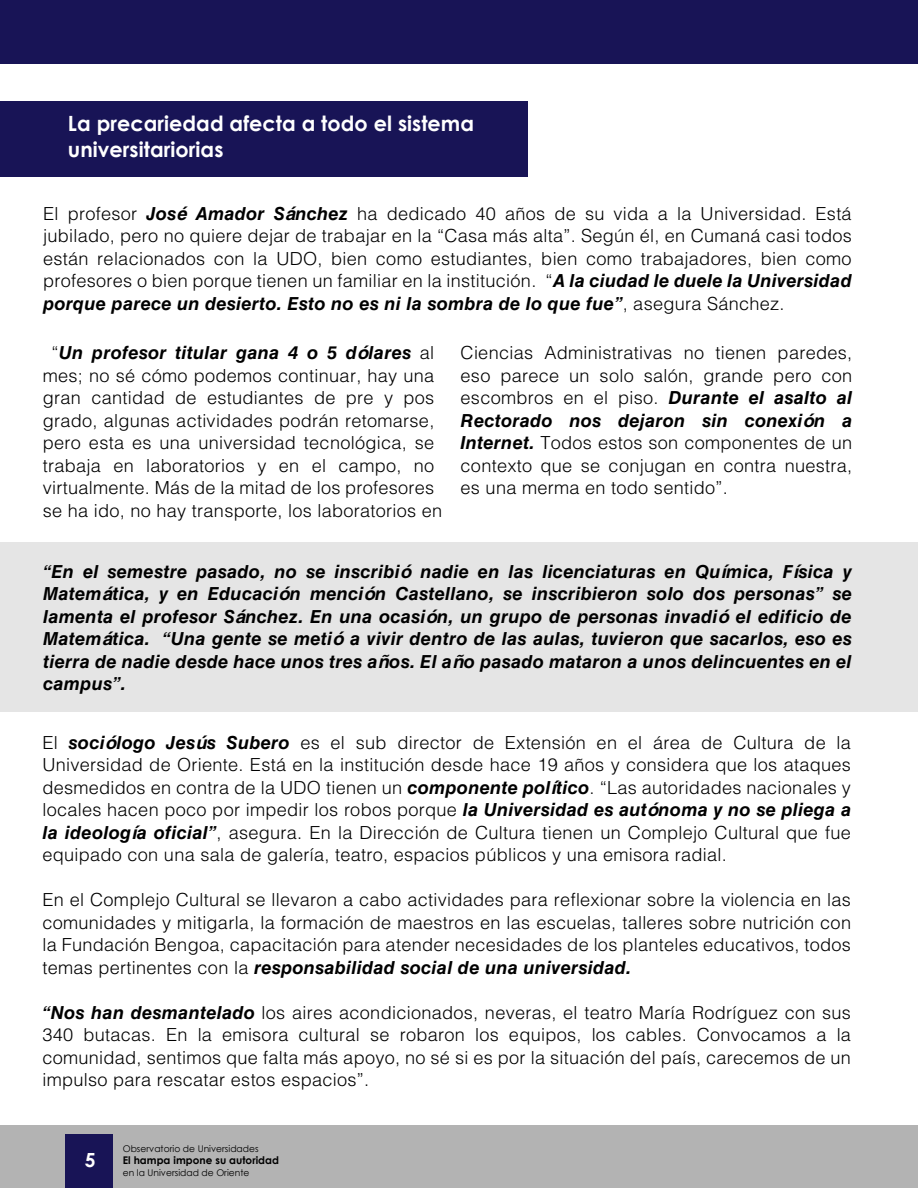
<style>
.page{position:relative;width:918px;height:1188px;background:#fff}
.page>*{position:absolute;margin:0;border:0;box-sizing:border-box;transform-origin:0 0}
.t1{font:700 21px/25.5px "Century Gothic";letter-spacing:.005em;color:#fff}
.t2{font:700 19.5px "Century Gothic";color:#fff}
.t3{font:300 18px/22.5px "Helvetica LT Std";letter-spacing:.015em;color:#000;text-align:justify}
.t4{font:italic 700 18px/22.5px "Helvetica LT Std";letter-spacing:.015em;color:#000;text-align:justify}
.t5{font:700 10.5px "Century Gothic";letter-spacing:.005em;color:#000}
.t6{font:9.3px "Century Gothic";letter-spacing:.005em;color:#000}
.s1{font-weight:700;font-style:italic}
</style>
<div class="page">
<div style="left:0;top:1126px;width:918px;height:62px;background:#b3b3b3"></div>
<div style="left:0;top:0;width:918px;height:64px;background:#181456"></div>
<div style="left:66px;top:1135px;width:47px;height:53px;background:#181456"></div>
<div style="left:0;top:101px;width:528px;height:76px;background:#181456"></div>
<div style="left:0;top:542px;width:918px;height:170px;background:#e5e5e5"></div>
<p class="t1" style="left:68px;top:110px;width:408px">La precariedad afecta a todo el sistema universitariorias</p>
<p class="t3" style="left:43px;top:202px;width:810px">El profesor <span class="s1">José Amador Sánchez</span> ha dedicado 40 años de su vida a la Universidad. Está jubilado, pero no quiere dejar de trabajar en la “Casa más alta”. Según él, en Cumaná casi todos están relacionados con la UDO, bien como estudiantes, bien como trabajadores, bien como profesores o bien porque tienen un familiar en la institución. “<span class="s1">A la ciudad le duele la Universidad porque parece un desierto. Esto no es ni la sombra de lo que fue”</span>, asegura Sánchez.</p>
<p class="t3" style="left:43px;top:341px;width:401px;text-align:center">“<span class="s1">Un profesor titular gana 4 o 5 dólares</span> al mes; no sé cómo podemos continuar, hay una gran cantidad de estudiantes de pre y pos grado, algunas actividades podrán retomarse, pero esta es una universidad tecnológica, se trabaja en laboratorios y en el campo, no virtualmente. Más de la mitad de los profesores se ha ido, no hay transporte, los laboratorios en</p>
<p class="t3" style="left:461px;top:341px;width:393px">Ciencias Administrativas no tienen paredes, eso parece un solo salón, grande pero con escombros en el piso. <span class="s1">Durante el asalto al Rectorado nos dejaron sin conexión a Internet.</span> Todos estos son componentes de un contexto que se conjugan en contra nuestra, es una merma en todo sentido”.</p>
<p class="t4" style="left:43px;top:560px;width:810px">“En el semestre pasado, no se inscribió nadie en las licenciaturas en Química, Física y Matemática, y en Educación mención Castellano, se inscribieron solo dos personas” se lamenta el profesor Sánchez. En una ocasión, un grupo de personas invadió el edificio de Matemática. “Una gente se metió a vivir dentro de las aulas, tuvieron que sacarlos, eso es tierra de nadie desde hace unos tres años. El año pasado mataron a unos delincuentes en el campus”.</p>
<p class="t3" style="left:42px;top:731px;width:810px">El <span class="s1">sociólogo Jesús Subero</span> es el sub director de Extensión en el área de Cultura de la Universidad de Oriente. Está en la institución desde hace 19 años y considera que los ataques desmedidos en contra de la UDO tienen un <span class="s1">componente político</span>. “Las autoridades nacionales y locales hacen poco por impedir los robos porque <span class="s1">la Universidad es autónoma y no se pliega a la ideología oficial”</span>, asegura. En la Dirección de Cultura tienen un Complejo Cultural que fue equipado con una sala de galería, teatro, espacios públicos y una emisora radial.</p>
<p class="t3" style="left:42px;top:888px;width:810px">En el Complejo Cultural se llevaron a cabo actividades para reflexionar sobre la violencia en las comunidades y mitigarla, la formación de maestros en las escuelas, talleres sobre nutrición con la Fundación Bengoa, capacitación para atender necesidades de los planteles educativos, todos temas pertinentes con la <span class="s1">responsabilidad social de una universidad.</span></p>
<p class="t3" style="left:42px;top:1001px;width:810px"><span class="s1">“Nos han desmantelado</span> los aires acondicionados, neveras, el teatro María Rodríguez con sus 340 butacas. En la emisora cultural se robaron los equipos, los cables. Convocamos a la comunidad, sentimos que falta más apoyo, no sé si es por la situación del país, carecemos de un impulso para rescatar estos espacios”.</p>
<p class="t2" style="left:85px;top:1145px;width:12px">5</p>
<p class="t6" style="left:123px;top:1143px;width:137px">Observatorio de Universidades</p>
<p class="t5" style="left:123px;top:1152px;width:158px">El hampa impone su autoridad</p>
<p class="t6" style="left:123px;top:1166px;width:128px">en la Universidad de Oriente</p>
</div>
